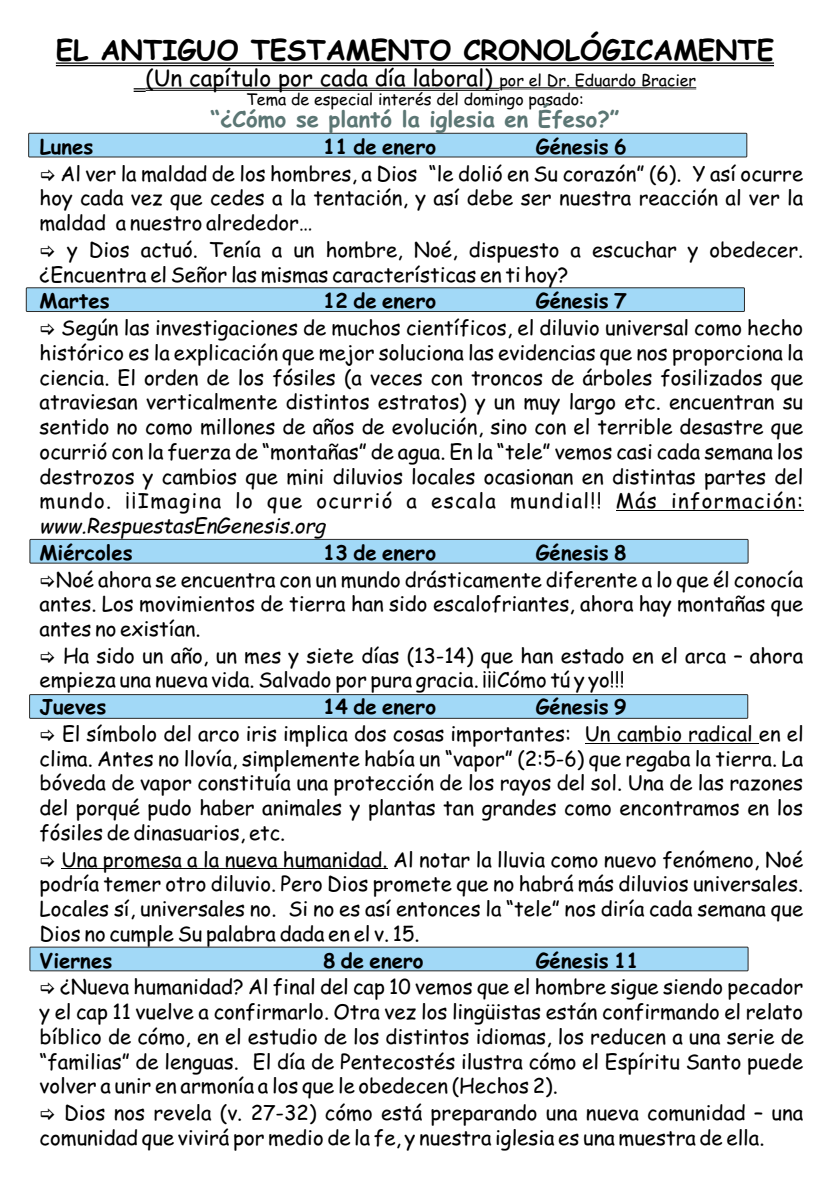
<style>
.page{position:relative;width:840px;height:1191px;background:#fff}
.page>*{position:absolute;margin:0;border:0;box-sizing:border-box;transform-origin:0 0}
.t1{font:700 27.6px "Comic Sans MS";color:#000}
.t2{font:22.6px "Comic Sans MS";color:#000}
.t3{font:700 22px "Comic Sans MS";color:#5b7674}
.t4{font:20.4px/24.8px "Comic Sans MS";color:#000;text-align:justify}
.t5{font:700 20.4px "Comic Sans MS";color:#000}
.t6{font:italic 20.4px "Comic Sans MS";color:#000}
.t7{font:16px "Comic Sans MS";color:#000}
.s1{font-size:16px}
</style>
<div class="page">
<div style="left:26px;top:287px;width:718px;height:25px;background:#a2d9f7;border:1px solid #2b2a29"></div>
<div style="left:30px;top:947px;width:717px;height:24px;background:#a2d9f7;border:1px solid #2b2a29"></div>
<div style="left:28px;top:133px;width:718px;height:24px;background:#a2d9f7;border:1px solid #2b2a29"></div>
<div style="left:29px;top:694px;width:718px;height:24px;background:#a2d9f7;border:1px solid #2b2a29"></div>
<div style="left:30px;top:539px;width:717px;height:24px;background:#a2d9f7;border:1px solid #2b2a29"></div>
<hr style="left:615px;top:510px;width:187px;height:1px;background:#000">
<hr style="left:584px;top:743px;width:174px;height:1px;background:#000">
<hr style="left:61px;top:868px;width:326px;height:1px;background:#000">
<hr style="left:56px;top:62px;width:717px;height:2px;background:#000">
<hr style="left:56px;top:65px;width:717px;height:1px;background:#000">
<svg style="left:134px;top:88px;width:11px;height:4px"></svg>
<hr style="left:145px;top:88px;width:354px;height:1px;background:#000">
<hr style="left:145px;top:90px;width:354px;height:1px;background:#000">
<hr style="left:499px;top:87px;width:196px;height:1px;background:#000">
<hr style="left:499px;top:89px;width:196px;height:1px;background:#000">
<h1 class="t1" style="left:56px;top:38px;width:719px">EL ANTIGUO TESTAMENTO CRONOLÓGICAMENTE</h1>
<p class="t2" style="left:145px;top:68px;width:552px">(Un capítulo por cada día laboral) <span class="s1">por el Dr. Eduardo Bracier</span></p>
<p class="t7" style="left:246px;top:92px;width:339px">Tema de especial interés del domingo pasado:</p>
<p class="t3" style="left:210px;top:109px;width:410px">“¿Cómo se plantó la iglesia en Éfeso?”</p>
<p class="t5" style="left:40px;top:138px;width:55px">Lunes</p>
<p class="t5" style="left:323px;top:138px;width:114px">11 de enero</p>
<p class="t5" style="left:535px;top:138px;width:92px">Génesis 6</p>
<p class="t4" style="left:40px;top:163px;width:764px;text-indent:21px">Al ver la maldad de los hombres, a Dios “le dolió en Su corazón” (6). Y así ocurre hoy cada vez que cedes a la tentación, y así debe ser nuestra reacción al ver la maldad a nuestro alrededor…</p>
<p class="t4" style="left:40px;top:239px;width:764px;text-indent:27px">y Dios actuó. Tenía a un hombre, Noé, dispuesto a escuchar y obedecer. ¿Encuentra el Señor las mismas características en ti hoy?</p>
<p class="t5" style="left:40px;top:292px;width:72px">Martes</p>
<p class="t5" style="left:323px;top:292px;width:114px">12 de enero</p>
<p class="t5" style="left:535px;top:292px;width:92px">Génesis 7</p>
<p class="t4" style="left:40px;top:317px;width:764px;text-indent:22px">Según las investigaciones de muchos científicos, el diluvio universal como hecho histórico es la explicación que mejor soluciona las evidencias que nos proporciona la ciencia. El orden de los fósiles (a veces con troncos de árboles fosilizados que atraviesan verticalmente distintos estratos) y un muy largo etc. encuentran su sentido no como millones de años de evolución, sino con el terrible desastre que ocurrió con la fuerza de “montañas” de agua. En la “tele” vemos casi cada semana los destrozos y cambios que mini diluvios locales ocasionan en distintas partes del mundo. ¡¡Imagina lo que ocurrió a escala mundial!! Más información:</p>
<p class="t6" style="left:40px;top:517px;width:287px">www.RespuestasEnGenesis.org</p>
<p class="t5" style="left:40px;top:543px;width:95px">Miércoles</p>
<p class="t5" style="left:323px;top:543px;width:114px">13 de enero</p>
<p class="t5" style="left:535px;top:543px;width:92px">Génesis 8</p>
<p class="t4" style="left:40px;top:569px;width:764px;text-indent:16px">Noé ahora se encuentra con un mundo drásticamente diferente a lo que él conocía antes. Los movimientos de tierra han sido escalofriantes, ahora hay montañas que antes no existían.</p>
<p class="t4" style="left:40px;top:645px;width:764px;text-indent:24px">Ha sido un año, un mes y siete días (13-14) que han estado en el arca – ahora empieza una nueva vida. Salvado por pura gracia. ¡¡¡Cómo tú y yo!!!</p>
<p class="t5" style="left:40px;top:698px;width:68px">Jueves</p>
<p class="t5" style="left:323px;top:698px;width:114px">14 de enero</p>
<p class="t5" style="left:535px;top:698px;width:92px">Génesis 9</p>
<p class="t4" style="left:40px;top:723px;width:765px;text-indent:22px">El símbolo del arco iris implica dos cosas importantes: Un cambio radical en el clima. Antes no llovía, simplemente había un “vapor” (2:5-6) que regaba la tierra. La bóveda de vapor constituía una protección de los rayos del sol. Una de las razones del porqué pudo haber animales y plantas tan grandes como encontramos en los fósiles de dinasuarios, etc.</p>
<p class="t4" style="left:40px;top:849px;width:764px;text-indent:22px">Una promesa a la nueva humanidad. Al notar la lluvia como nuevo fenómeno, Noé podría temer otro diluvio. Pero Dios promete que no habrá más diluvios universales.<br>Locales sí, universales no. Si no es así entonces la “tele” nos diría cada semana que Dios no cumple Su palabra dada en el v. 15.</p>
<p class="t5" style="left:40px;top:951px;width:74px">Viernes</p>
<p class="t5" style="left:323px;top:951px;width:102px">8 de enero</p>
<p class="t5" style="left:535px;top:951px;width:105px">Génesis 11</p>
<p class="t4" style="left:40px;top:976px;width:765px;text-indent:21px">¿Nueva humanidad? Al final del cap 10 vemos que el hombre sigue siendo pecador y el cap 11 vuelve a confirmarlo. Otra vez los lingüistas están confirmando el relato bíblico de cómo, en el estudio de los distintos idiomas, los reducen a una serie de “familias” de lenguas. El día de Pentecostés ilustra cómo el Espíritu Santo puede volver a unir en armonía a los que le obedecen (Hechos 2).</p>
<p class="t4" style="left:40px;top:1102px;width:764px;text-indent:25px">Dios nos revela (v. 27-32) cómo está preparando una nueva comunidad – una comunidad que vivirá por medio de la fe, y nuestra iglesia es una muestra de ella.</p>
</div>
